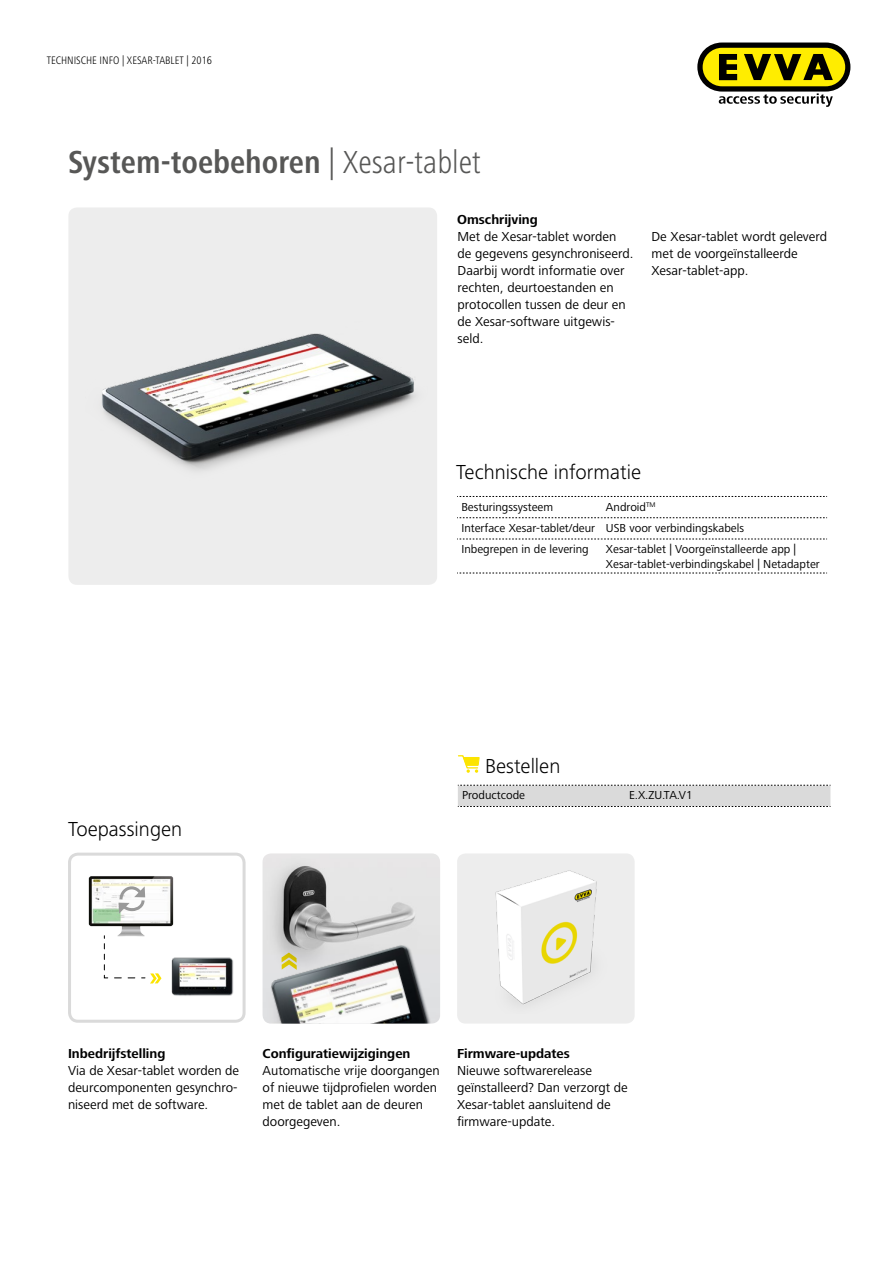
<style>
.page{position:relative;width:893px;height:1263px;background:#fff}
.page>*{position:absolute;margin:0;border:0;box-sizing:border-box;transform-origin:0 0}
.t1{font:700 condensed 33px "Frutiger Next LTCE";color:#575756}
.t2{font:300 21px "Frutiger Next LTCE";color:#000}
.t3{font:13.5px/17px "Frutiger Next LTCE";color:#000}
.t4{font:700 13.5px "Frutiger Next LTCE";color:#000}
.t5{font:12px/21.3px "Frutiger Next LTCE";color:#000}
.t6{font:300 condensed 11.25px "Frutiger Next LTCE";color:#000}
.s1{font-weight:300}
</style>
<div class="page">
<div style="left:68px;top:207px;width:369px;height:378px;background:#ededed;border-radius:9px"></div>
<div style="left:457px;top:853px;width:178px;height:170px;background:#ededed;border-radius:9px"></div>
<img style="left:263px;top:853px;width:177px;height:169px">
<img style="left:263px;top:934px;width:173px;height:89px">
<img style="left:495px;top:870px;width:102px;height:135px">
<div style="left:68px;top:853px;width:178px;height:170px;border:3px solid #dadada;border-radius:9px"></div>
<svg style="left:104px;top:937px;width:57px;height:46px"></svg>
<svg style="left:282px;top:952px;width:15px;height:18px"></svg>
<img style="left:88px;top:876px;width:86px;height:61px">
<img style="left:171px;top:957px;width:63px;height:39px">
<svg style="left:118px;top:885px;width:28px;height:29px"></svg>
<svg style="left:458px;top:785px;width:373px;height:22px;background:#d3d3d3"></svg>
<svg style="left:458px;top:755px;width:22px;height:18px"></svg>
<svg style="left:457px;top:496px;width:370px;height:1px"></svg>
<svg style="left:457px;top:517px;width:370px;height:1px"></svg>
<svg style="left:457px;top:539px;width:370px;height:1px"></svg>
<svg style="left:457px;top:573px;width:370px;height:1px"></svg>
<img style="left:101px;top:333px;width:315px;height:138px">
<svg style="left:697px;top:43px;width:153px;height:64px"></svg>
<p class="t6" style="left:10px;top:54px;width:204px"><sup>102</sup> TECHNISCHE INFO | XESAR-TABLET | 2016</p>
<h1 class="t1" style="left:68px;top:143px;width:414px">System-toebehoren <span class="s1">| Xesar-tablet</span></h1>
<p class="t4" style="left:457px;top:212px;width:82px">Omschrijving</p>
<p class="t3" style="left:458px;top:228px;width:177px">Met de Xesar-tablet worden de gegevens gesynchroniseerd.<br>Daarbij wordt informatie over rechten, deurtoestanden en protocollen tussen de deur en de Xesar-software uitgewis&shy;seld.</p>
<p class="t3" style="left:651px;top:228px;width:177px">De Xesar-tablet wordt geleverd met de voorgeïnstalleerde<br>Xesar-tablet-app.</p>
<h2 class="t2" style="left:456px;top:460px;width:186px">Technische informatie</h2>
<p class="t5" style="left:461px;top:496px;width:284px;text-indent:145px">Android<sup>TM<br></sup>Interface Xesar-tablet/deur USB voor verbindingskabels<br>Inbegrepen in de levering</p>
<p class="t5" style="left:461px;top:496px;width:93px">Besturingssysteem</p>
<p class="t5" style="left:606px;top:542px;width:215px;line-height:14.4px">Xesar-tablet | Voorgeïnstalleerde app |<br>Xesar-tablet-verbindingskabel | Netadapter</p>
<h2 class="t2" style="left:68px;top:818px;width:116px">Toepassingen</h2>
<h2 class="t2" style="left:485px;top:754px;width:77px">Bestellen</h2>
<p class="t5" style="left:462px;top:785px;width:65px">Productcode</p>
<p class="t5" style="left:629px;top:785px;width:65px">E.X.ZU.TA.V1</p>
<p class="t4" style="left:68px;top:1045px;width:99px">Inbedrijfstelling</p>
<p class="t3" style="left:68px;top:1062px;width:173px">Via de Xesar-tablet worden de deurcomponenten gesynchro&shy;niseerd met de software.</p>
<p class="t4" style="left:263px;top:1045px;width:149px">Configuratiewijzigingen</p>
<p class="t3" style="left:263px;top:1062px;width:179px">Automatische vrije doorgangen of nieuwe tijdprofielen worden met de tablet aan de deuren doorgegeven.</p>
<p class="t4" style="left:457px;top:1045px;width:114px">Firmware-updates</p>
<p class="t3" style="left:457px;top:1062px;width:172px">Nieuwe softwarerelease geïnstalleerd? Dan verzorgt de<br>Xesar-tablet aansluitend de firmware-update.</p>
</div>
